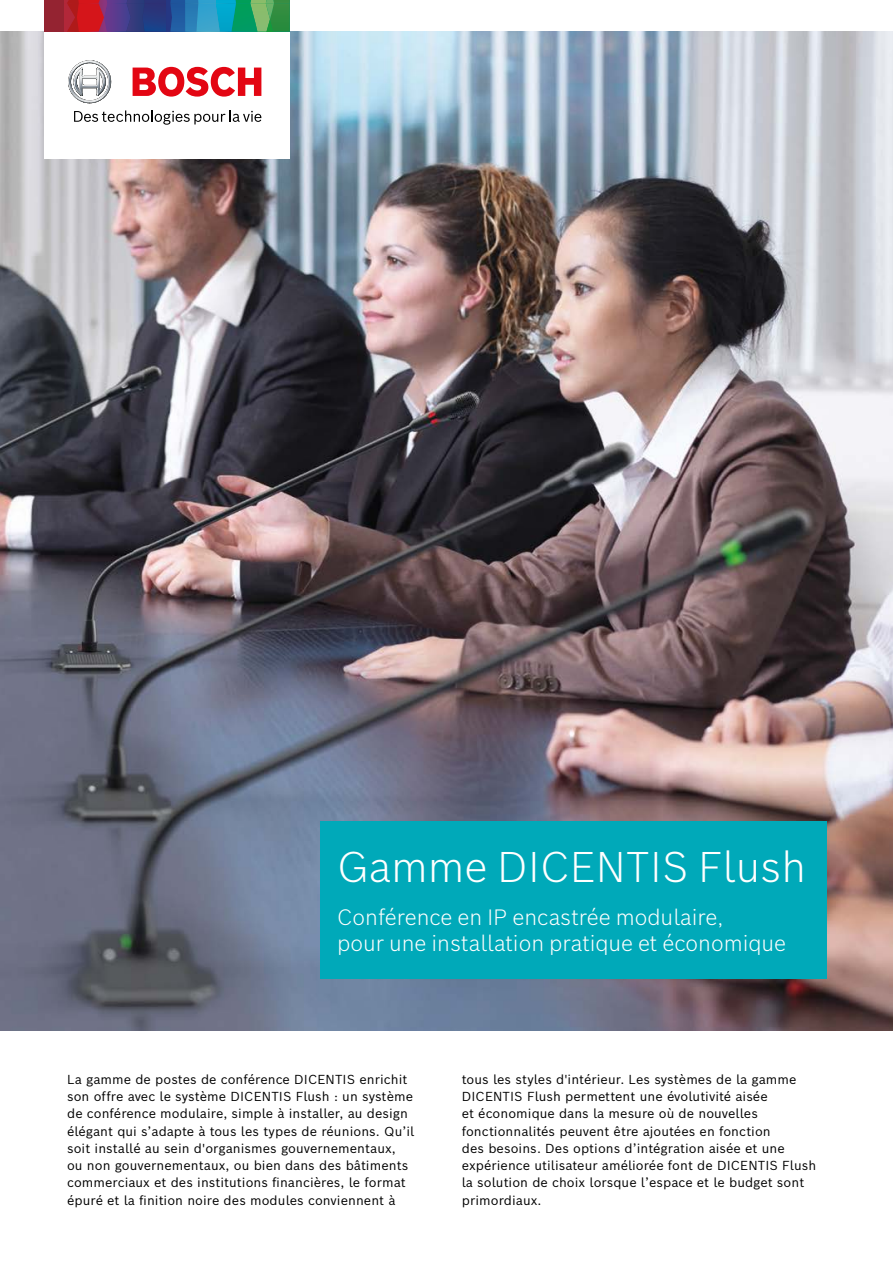
<style>
.page{position:relative;width:893px;height:1263px;background:#fff}
.page>*{position:absolute;margin:0;border:0;box-sizing:border-box;transform-origin:0 0}
.t1{font:300 42px "Bosch Sans";color:#fff}
.t2{font:300 21.75px/26.1px "Bosch Sans";color:#fff}
.t3{font:12.75px/17.2px "Bosch Sans";letter-spacing:.005em;color:#000}
</style>
<div class="page">
<img style="left:0;top:32px;width:893px;height:998px">
<div style="left:45px;top:3px;width:245px;height:155px;background:#fff"></div>
<hr style="left:45px;top:0;width:19px;height:3px;background:#942331">
<div style="left:45px;top:3px;width:19px;height:29px;background:#942331"></div>
<svg style="left:64px;top:0;width:226px;height:32px;background:#4a6478"></svg>
<svg style="left:68px;top:60px;width:43px;height:43px"></svg>
<svg style="left:133px;top:67px;width:128px;height:30px"></svg>
<svg style="left:74px;top:110px;width:187px;height:15px"></svg>
<div style="left:320px;top:821px;width:506px;height:158px;background:#00a9b9"></div>
<h1 class="t1" style="left:337px;top:839px;width:471px">Gamme DICENTIS Flush</h1>
<h2 class="t2" style="left:337px;top:903px;width:450px">Conférence en IP encastrée modulaire,<br>pour une installation pratique et économique</h2>
<p class="t3" style="left:67px;top:1070px;width:349px">La gamme de postes de conférence DICENTIS enrichit son offre avec le système DICENTIS Flush : un système de conférence modulaire, simple à installer, au design élégant qui s’adapte à tous les types de réunions. Qu’il soit installé au sein d'organismes gouvernementaux, ou non gouvernementaux, ou bien dans des bâtiments commerciaux et des institutions financières, le format épuré et la finition noire des modules conviennent à</p>
<p class="t3" style="left:462px;top:1070px;width:356px">tous les styles d'intérieur. Les systèmes de la gamme DICENTIS Flush permettent une évolutivité aisée<br>et économique dans la mesure où de nouvelles fonctionnalités peuvent être ajoutées en fonction<br>des besoins. Des options d’intégration aisée et une expérience utilisateur améliorée font de DICENTIS Flush la solution de choix lorsque l’espace et le budget sont primordiaux.</p>
</div>
